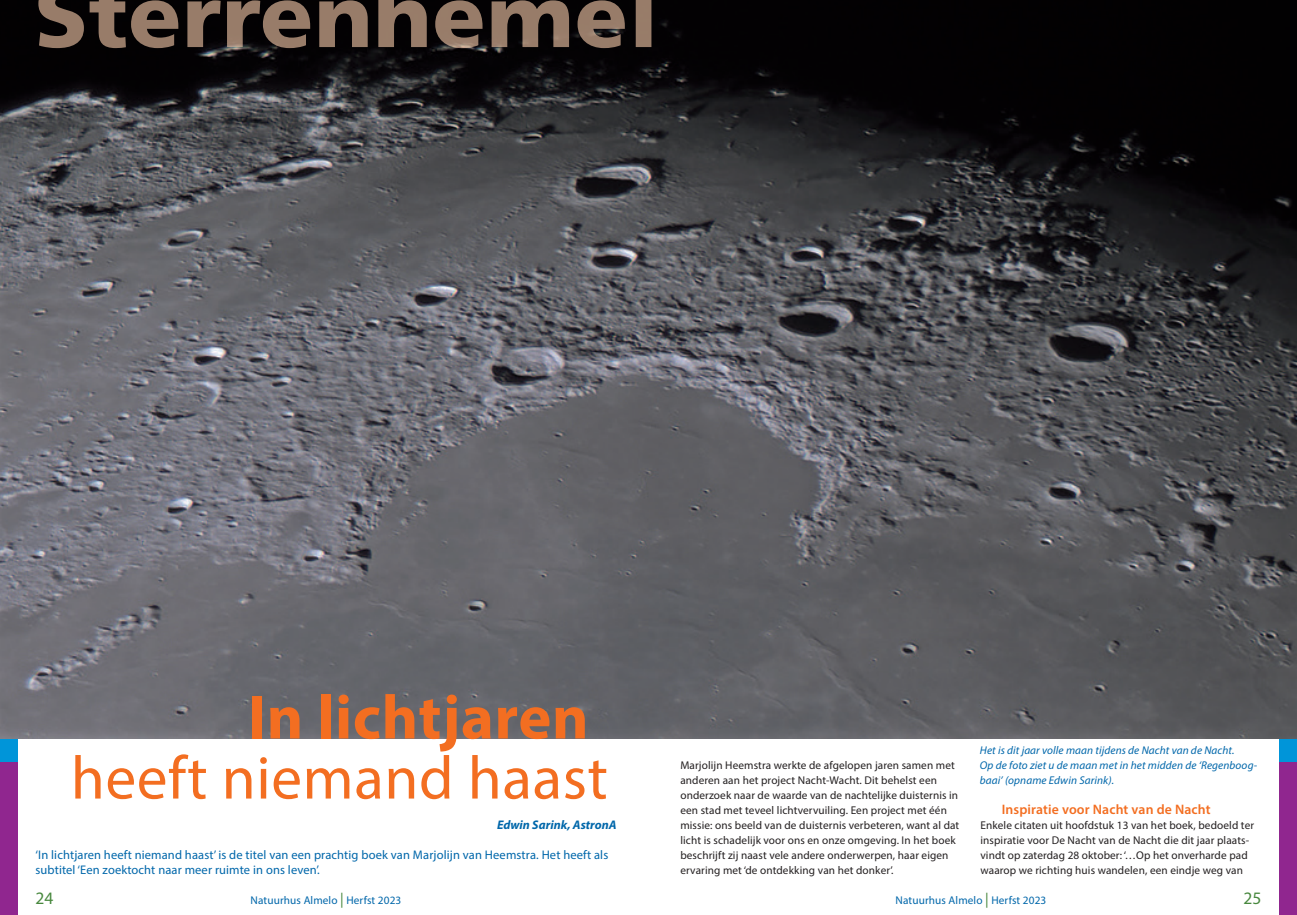
<style>
.page{position:relative;width:1297px;height:915px;background:#fff}
.page>*{position:absolute;margin:0;border:0;box-sizing:border-box;transform-origin:0 0}
.titel_groot_groen_Myriad_Pro_50_48{font:700 62.5px "Myriad Pro";letter-spacing:.01em;color:#f36e21}
.titel_groot_groen_Myriad_Pro_50_48-2{font:61.25px "Myriad Pro";letter-spacing:.01em;color:#f36e21}
.t1{font:17.5px "Myriad Pro";color:#48883e}
.tussenkop_10_12_Myriad_Pro{font:600 13.75px "Myriad Pro";letter-spacing:.01em;color:#f36e21}
.intro_10_12_Myriad_Pro{font:12.5px/15px "Myriad Pro";letter-spacing:.01em;color:#0067aa}
.auteur_Myriad_Pro{font:italic 700 12.5px "Myriad Pro";color:#0067aa}
.t2{font:11.25px/15px "Myriad Pro";letter-spacing:.01em;color:#231f20}
.fotobijschrift_9_12{font:italic 11.25px/15px "Myriad Pro";letter-spacing:.01em;color:#0067aa}
.t3{font:11.25px "Myriad Pro";letter-spacing:.01em;color:#0067aa}
.s1{font-size:15px;color:#48883e}
</style>
<div class="page">
<div style="left:1279px;top:609px;width:18px;height:153px;background:#0095d9"></div>
<div style="left:1279px;top:762px;width:18px;height:152px;background:#90268f"></div>
<div style="left:0;top:609px;width:18px;height:153px;background:#0095d9"></div>
<div style="left:0;top:762px;width:18px;height:152px;background:#90268f"></div>
<img style="left:0;top:0;width:1297px;height:738px">
<svg style="left:38px;top:0;width:613px;height:48px;background:#57473d"></svg>
<p class="titel_groot_groen_Myriad_Pro_50_48" style="left:248px;top:676px;width:342px">In lichtjaren</p>
<p class="titel_groot_groen_Myriad_Pro_50_48-2" style="left:71px;top:740px;width:538px">heeft niemand haast</p>
<p class="auteur_Myriad_Pro" style="left:497px;top:815px;width:121px">Edwin Sarink, AstronA</p>
<p class="intro_10_12_Myriad_Pro" style="left:35px;top:846px;width:574px">‘In lichtjaren heeft niemand haast’ is de titel van een prachtig boek van Marjolijn van Heemstra. Het heeft als subtitel ‘Een zoektocht naar meer ruimte in ons leven’.</p>
<p class="t2" style="left:680px;top:756px;width:280px">Marjolijn Heemstra werkte de afgelopen jaren samen met anderen aan het project Nacht-Wacht. Dit behelst een onderzoek naar de waarde van de nachtelijke duisternis in een stad met teveel lichtvervuiling. Een project met één missie: ons beeld van de duisternis verbeteren, want al dat licht is schadelijk voor ons en onze omgeving. In het boek beschrijft zij naast vele andere onderwerpen, haar eigen ervaring met ‘de ontdekking van het donker’.</p>
<p class="fotobijschrift_9_12" style="left:980px;top:741px;width:279px">Het is dit jaar volle maan tijdens de Nacht van de Nacht.<br>Op de foto ziet u de maan met in het midden de ‘Regenboog&shy;baai’ (opname Edwin Sarink).</p>
<p class="tussenkop_10_12_Myriad_Pro" style="left:1002px;top:799px;width:210px">Inspiratie voor Nacht van de Nacht</p>
<p class="t2" style="left:980px;top:816px;width:275px">Enkele citaten uit hoofdstuk 13 van het boek, bedoeld ter inspiratie voor De Nacht van de Nacht die dit jaar plaats&shy;vindt op zaterdag 28 oktober: ‘…Op het onverharde pad waarop we richting huis wandelen, een eindje weg van</p>
<h3 class="t1" style="left:35px;top:886px;width:19px">24</h3>
<p class="t3" style="left:251px;top:892px;width:152px">Natuurhus Almelo <span class="s1">|</span> Herfst 2023</p>
<p class="t3" style="left:895px;top:892px;width:152px">Natuurhus Almelo <span class="s1">|</span> Herfst 2023</p>
<h3 class="t1" style="left:1243px;top:886px;width:19px">25</h3>
</div>
